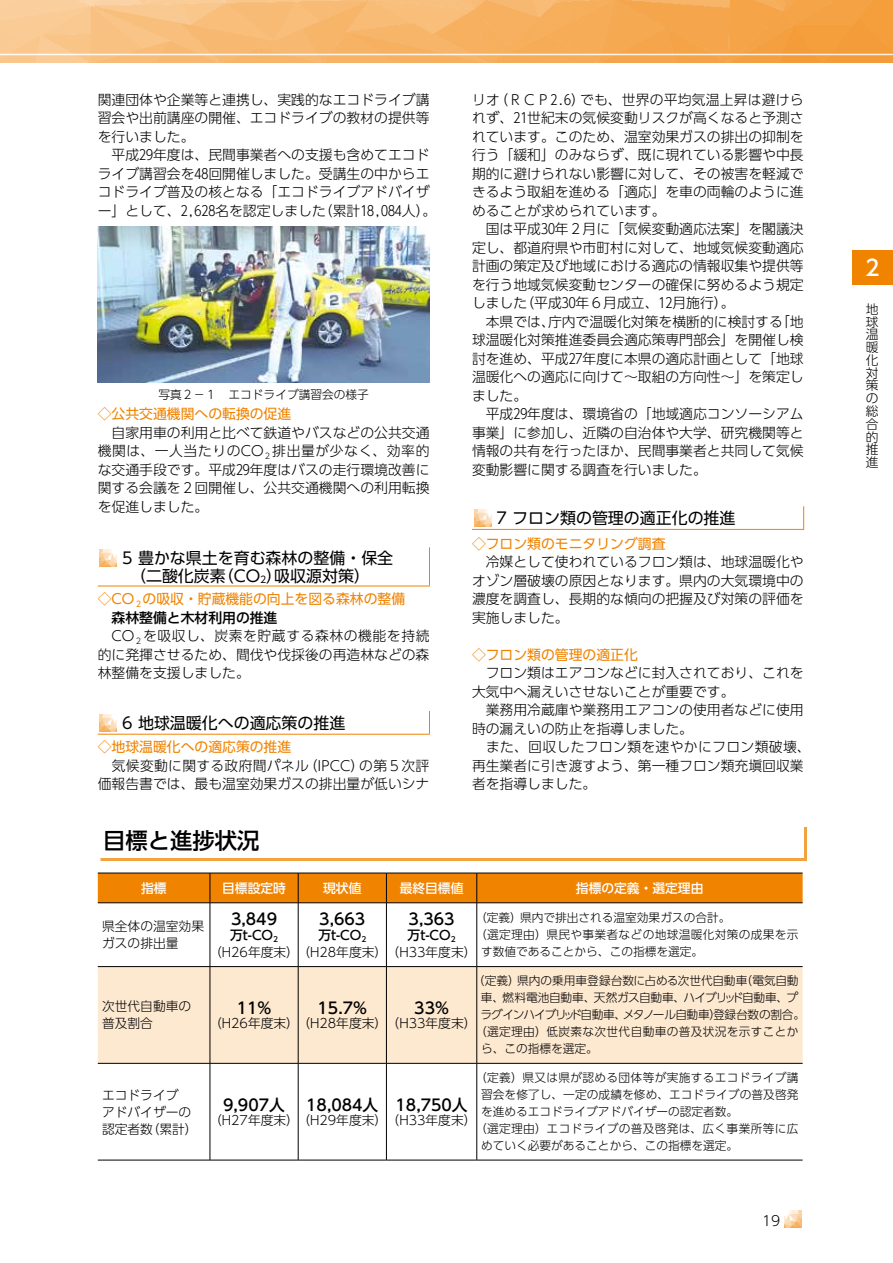
<style>
.page{position:relative;width:893px;height:1263px;background:#fff}
.page>*{position:absolute;margin:0;border:0;box-sizing:border-box;transform-origin:0 0}
.t1{font:500 22.35px "UD Shin Go Pr 6 N";color:#000}
.t2{font:500 21.75px "UD Shin Go Pr 6 N";color:#fff}
.t3{font:15.9px/18px "UD Shin Go Pr 6 N";color:#000}
.t4{font:500 15.75px "UD Shin Go Pr 6 N";color:#000}
.t5{font:300 13.8px/18.5px "UD Shin Go Pr 6 N";color:#000}
.t6{font:13.8px "UD Shin Go Pr 6 N";color:#f08300}
.t7{font:300 12.75px/12.8px "UD Shin Go Pr 6 N";color:#000}
.t8{font:500 12.75px "UD Shin Go Pr 6 N";color:#fff}
.t9{font:500 12.75px "UD Shin Go Pr 6 N";color:#000}
.t10{font:300 11.7px "UD Shin Go Pr 6 N";color:#000}
.t11{font:300 11.7px/17px "UD Shin Go Pr 6 N";letter-spacing:.025em;color:#000}
.t12{font:300 11.7px "UD Shin Go Pr 6 N";letter-spacing:-.055em;color:#000}
.t13{font:300 11.7px "UD Shin Go Pr 6 N";letter-spacing:-.03em;color:#000}
.t14{font:300 11.7px "UD Shin Go Pr 6 N";letter-spacing:.03em;color:#000}
.s1{font-size:9.3px}
.s2{font-weight:400;color:#f08300}
.s3{font-weight:500}
.s4{font-size:11.7px}
</style>
<div class="page">
<img style="left:784px;top:1211px;width:17px;height:17px">
<img style="left:0;top:0;width:893px;height:63px">
<div style="left:852px;top:251px;width:41px;height:34px;background:#f08300"></div>
<div style="left:98px;top:967px;width:705px;height:96px;background:#fde8d0"></div>
<div style="left:98px;top:873px;width:705px;height:29px;background:#f08300"></div>
<hr style="left:98px;top:902px;width:112px;height:1px;background:#000">
<hr style="left:210px;top:902px;width:88px;height:1px;background:#000">
<hr style="left:210px;top:903px;width:1px;height:63px;background:#000">
<hr style="left:298px;top:902px;width:88px;height:1px;background:#000">
<hr style="left:298px;top:903px;width:1px;height:63px;background:#000">
<hr style="left:386px;top:902px;width:91px;height:1px;background:#000">
<hr style="left:386px;top:903px;width:1px;height:63px;background:#000">
<hr style="left:477px;top:902px;width:326px;height:1px;background:#000">
<hr style="left:476px;top:903px;width:1px;height:63px;background:#000">
<hr style="left:98px;top:966px;width:112px;height:1px;background:#000">
<hr style="left:210px;top:966px;width:88px;height:1px;background:#000">
<hr style="left:210px;top:967px;width:1px;height:96px;background:#000">
<hr style="left:298px;top:966px;width:88px;height:1px;background:#000">
<hr style="left:298px;top:967px;width:1px;height:96px;background:#000">
<hr style="left:386px;top:966px;width:91px;height:1px;background:#000">
<hr style="left:386px;top:967px;width:1px;height:96px;background:#000">
<hr style="left:477px;top:966px;width:326px;height:1px;background:#000">
<hr style="left:476px;top:967px;width:1px;height:96px;background:#000">
<hr style="left:98px;top:1063px;width:112px;height:1px;background:#000">
<hr style="left:210px;top:1063px;width:88px;height:1px;background:#000">
<hr style="left:210px;top:1063px;width:1px;height:97px;background:#000">
<hr style="left:298px;top:1063px;width:88px;height:1px;background:#000">
<hr style="left:298px;top:1063px;width:1px;height:97px;background:#000">
<hr style="left:386px;top:1063px;width:91px;height:1px;background:#000">
<hr style="left:386px;top:1063px;width:1px;height:97px;background:#000">
<hr style="left:477px;top:1063px;width:326px;height:1px;background:#000">
<hr style="left:476px;top:1063px;width:1px;height:97px;background:#000">
<hr style="left:98px;top:1160px;width:112px;height:1px;background:#000">
<hr style="left:210px;top:1160px;width:88px;height:1px;background:#000">
<hr style="left:298px;top:1160px;width:88px;height:1px;background:#000">
<hr style="left:386px;top:1160px;width:91px;height:1px;background:#000">
<hr style="left:477px;top:1160px;width:326px;height:1px;background:#000">
<div style="left:101px;top:827px;width:706px;height:34px;background:#f08300;opacity:.75"></div>
<div style="left:98px;top:824px;width:706px;height:33px;background:#fff"></div>
<img style="left:98px;top:227px;width:331px;height:156px">
<hr style="left:429px;top:547px;width:1px;height:39px;background:#f08300">
<hr style="left:98px;top:586px;width:332px;height:1px;background:#f08300">
<img style="left:100px;top:549px;width:17px;height:17px">
<svg style="left:429px;top:711px;width:1px;height:23px"></svg>
<hr style="left:98px;top:734px;width:332px;height:1px;background:#f08300">
<img style="left:100px;top:714px;width:17px;height:17px">
<svg style="left:803px;top:506px;width:1px;height:23px"></svg>
<hr style="left:472px;top:529px;width:332px;height:1px;background:#f08300">
<img style="left:474px;top:509px;width:17px;height:17px">
<p class="t5" style="left:98px;top:90px;width:340px">関連団体や企業等と連携し、実践的なエコドライブ講習会や出前講座の開催、エコドライブの教材の提供等を行いました。<br>　平成29年度は、民間事業者への支援も含めてエコドライブ講習会を48回開催しました。受講生の中からエコドライブ普及の核となる「エコドライブアドバイザー」として、2,628名を認定しました（累計18,084人）。</p>
<p class="t10" style="left:158px;top:385px;width:212px">写真２－１　エコドライブ講習会の様子</p>
<p class="t6" style="left:98px;top:403px;width:195px">◇公共交通機関への転換の促進</p>
<p class="t5" style="left:98px;top:423px;width:333px;text-align:justify">　自家用車の利用と比べて鉄道やバスなどの公共交通機関は、一人当たりのCO<sub>２</sub>排出量が少なく、効率的な交通手段です。平成29年度はバスの走行環境改善に関する会議を２回開催し、公共交通機関への利用転換を促進しました。</p>
<p class="t3" style="left:130px;top:548px;width:265px;text-indent:-8px">5 豊かな県土を育む森林の整備・保全（二酸化炭素（CO<span class="s1">2</span>）吸収源対策）</p>
<p class="t5" style="left:98px;top:589px;width:333px"><span class="s2">◇CO</span><sub>２</sub><span class="s2">の吸収・貯蔵機能の向上を図る森林の整備<br></span><span class="s3">　森林整備と木材利用の推進<br></span>　CO<sub>２</sub>を吸収し、炭素を貯蔵する森林の機能を持続的に発揮させるため、間伐や伐採後の再造林などの森林整備を支援しました。</p>
<p class="t3" style="left:122px;top:713px;width:225px">6 地球温暖化への適応策の推進</p>
<p class="t6" style="left:98px;top:736px;width:195px">◇地球温暖化への適応策の推進</p>
<p class="t5" style="left:98px;top:756px;width:333px">　気候変動に関する政府間パネル（IPCC）の第５次評価報告書では、最も温室効果ガスの排出量が低いシナ</p>
<h1 class="t1" style="left:103px;top:822px;width:158px">目標と進捗状況</h1>
<p class="t5" style="left:472px;top:90px;width:333px">リオ（ＲＣＰ2.6）でも、世界の平均気温上昇は避けられず、21世紀末の気候変動リスクが高くなると予測されています。このため、温室効果ガスの排出の抑制を行う「緩和」のみならず、既に現れている影響や中長期的に避けられない影響に対して、その被害を軽減できるよう取組を進める「適応」を車の両輪のように進めることが求められています。<br>　国は平成30年２月に「気候変動適応法案」を閣議決定し、都道府県や市町村に対して、地域気候変動適応計画の策定及び地域における適応の情報収集や提供等を行う地域気候変動センターの確保に努めるよう規定しました（平成30年６月成立、12月施行）。<br>　本県では、庁内で温暖化対策を横断的に検討する「地球温暖化対策推進委員会適応策専門部会」を開催し検討を進め、平成27年度に本県の適応計画として「地球温暖化への適応に向けて～取組の方向性～」を策定しました。<br>　平成29年度は、環境省の「地域適応コンソーシアム事業」に参加し、近隣の自治体や大学、研究機関等と情報の共有を行ったほか、民間事業者と共同して気候変動影響に関する調査を行いました。</p>
<p class="t3" style="left:496px;top:508px;width:241px">7 フロン類の管理の適正化の推進</p>
<p class="t6" style="left:472px;top:532px;width:195px">◇フロン類のモニタリング調査</p>
<p class="t5" style="left:472px;top:552px;width:333px;text-align:justify">　冷媒として使われているフロン類は、地球温暖化やオゾン層破壊の原因となります。県内の大気環境中の濃度を調査し、長期的な傾向の把握及び対策の評価を実施しました。</p>
<p class="t6" style="left:472px;top:643px;width:167px">◇フロン類の管理の適正化</p>
<p class="t5" style="left:472px;top:663px;width:340px">　フロン類はエアコンなどに封入されており、これを大気中へ漏えいさせないことが重要です。<br>　業務用冷蔵庫や業務用エアコンの使用者などに使用時の漏えいの防止を指導しました。<br>　また、回収したフロン類を速やかにフロン類破壊、再生業者に引き渡すよう、第一種フロン類充塡回収業者を指導しました。</p>
<p class="t8" style="left:141px;top:877px;width:27px">指標</p>
<p class="t8" style="left:222px;top:877px;width:65px">目標設定時</p>
<p class="t8" style="left:323px;top:877px;width:40px">現状値</p>
<p class="t8" style="left:400px;top:877px;width:65px">最終目標値</p>
<p class="t8" style="left:576px;top:877px;width:129px">指標の定義・選定理由</p>
<p class="t7" style="left:102px;top:917px;width:104px;line-height:17px">県全体の温室効果ガスの排出量</p>
<p class="t11" style="left:475px;top:909px;width:325px">（定義）県内で排出される温室効果ガスの合計。<br>（選定理由）県民や事業者などの地球温暖化対策の成果を示</p>
<p class="t4" style="left:231px;top:906px;width:47px">3,849</p>
<p class="t7" style="left:209px;top:926px;width:496px;line-height:17px;text-indent:21px"><span class="s3">万t-CO</span><sub>2<br></sub>（H26年度末）（H28年度末）（H33年度末）<span class="s4">す数値であることから、この指標を選定。</span></p>
<p class="t4" style="left:319px;top:906px;width:47px">3,663</p>
<p class="t9" style="left:318px;top:924px;width:49px">万t-CO<sub>2</sub></p>
<p class="t4" style="left:409px;top:906px;width:47px">3,363</p>
<p class="t9" style="left:408px;top:924px;width:49px">万t-CO<sub>2</sub></p>
<p class="t7" style="left:102px;top:997px;width:91px;line-height:17px">次世代自動車の普及割合</p>
<p class="t4" style="left:237px;top:995px;width:36px">11%</p>
<p class="t4" style="left:318px;top:995px;width:51px">15.7%</p>
<p class="t4" style="left:414px;top:995px;width:36px">33%</p>
<p class="t7" style="left:209px;top:1017px;width:269px">（H26年度末）（H28年度末）（H33年度末）</p>
<p class="t7" style="left:102px;top:1086px;width:97px;line-height:17px">エコドライブ<br>アドバイザーの認定者数（累計）</p>
<p class="t4" style="left:223px;top:1092px;width:63px">9,907人</p>
<p class="t4" style="left:306px;top:1092px;width:74px">18,084人</p>
<p class="t4" style="left:396px;top:1092px;width:74px">18,750人</p>
<p class="t7" style="left:209px;top:1113px;width:269px">（H27年度末）（H29年度末）（H33年度末）</p>
<p class="t10" style="left:473px;top:971px;width:327px">（定義）県内の乗用車登録台数に占める次世代自動車（電気自動</p>
<p class="t13" style="left:481px;top:988px;width:319px">車、燃料電池自動車、天然ガス自動車、ハイブリッド自動車、プ</p>
<p class="t12" style="left:481px;top:1005px;width:326px">ラグインハイブリッド自動車、メタノール自動車）登録台数の割合。</p>
<p class="t11" style="left:475px;top:1023px;width:325px">（選定理由）低炭素な次世代自動車の普及状況を示すことか</p>
<p class="t10" style="left:481px;top:1039px;width:118px">ら、この指標を選定。</p>
<p class="t11" style="left:475px;top:1069px;width:325px">（定義）県又は県が認める団体等が実施するエコドライブ講</p>
<p class="t10" style="left:481px;top:1085px;width:319px">習会を修了し、一定の成績を修め、エコドライブの普及啓発</p>
<p class="t10" style="left:481px;top:1102px;width:259px">を進めるエコドライブアドバイザーの認定者数。</p>
<p class="t14" style="left:475px;top:1119px;width:325px">（選定理由）エコドライブの普及啓発は、広く事業所等に広</p>
<p class="t10" style="left:481px;top:1136px;width:259px">めていく必要があることから、この指標を選定。</p>
<p class="t5" style="left:762px;top:1211px;width:20px">19</p>
<h2 class="t2" style="left:861px;top:250px;width:19px">２</h2>
<p class="t7" style="left:866px;top:302px;width:14px;text-align:justify">地球温暖化対策の総合的推進</p>
</div>
